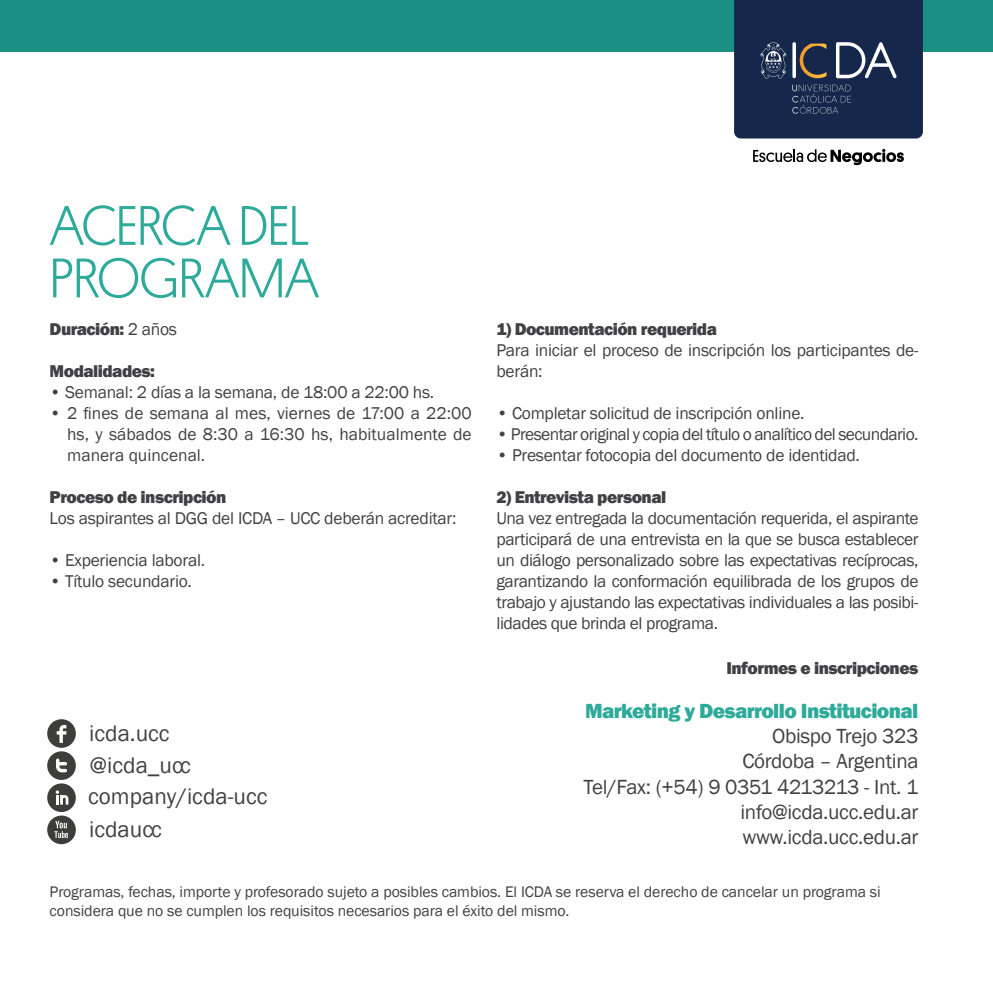
<style>
.page{position:relative;width:993px;height:993px;background:#fff}
.page>*{position:absolute;margin:0;border:0;box-sizing:border-box;transform-origin:0 0}
.t1{font:300 56px/52.5px "Platform";letter-spacing:-.01em;color:#2daa99}
.t2{font:23.1px/31.8px "Franklin Gothic";color:#414042}
.t3{font:21px/25.2px "Franklin Gothic";letter-spacing:-.015em;color:#414042;text-align:right}
.t4{font:800 21px "Franklin Gothic";letter-spacing:-.03em;color:#2daa99}
.t5{font:17.5px/21px "Franklin Gothic";letter-spacing:-.015em;color:#414042;text-align:justify}
.t6{font:800 17.5px "Franklin Gothic";letter-spacing:-.03em;color:#414042}
.t7{font:17.5px "Franklin Gothic";letter-spacing:-.035em;color:#414042}
.t8{font:15.75px/18.9px "Franklin Gothic";letter-spacing:-.005em;color:#414042}
.s1{font-weight:400}
</style>
<div class="page">
<div style="left:47px;top:719px;width:29px;height:28px;background:#3d3d3b;border-radius:50%"></div>
<svg style="left:57px;top:725px;width:9px;height:17px"></svg>
<div style="left:47px;top:751px;width:29px;height:28px;background:#3d3d3b;border-radius:50%"></div>
<svg style="left:56px;top:758px;width:11px;height:14px"></svg>
<div style="left:47px;top:783px;width:29px;height:28px;background:#3d3d3b;border-radius:50%"></div>
<svg style="left:56px;top:790px;width:12px;height:14px"></svg>
<div style="left:47px;top:815px;width:29px;height:28px;background:#3d3d3b;border-radius:50%"></div>
<svg style="left:54px;top:820px;width:14px;height:17px"></svg>
<div style="left:0;top:0;width:992px;height:51px;background:#1c8f84"></div>
<svg style="left:733px;top:0;width:189px;height:138px;background:#233454"></svg>
<svg style="left:753px;top:149px;width:150px;height:16px"></svg>
<h1 class="t1" style="left:50px;top:196px;width:271px">ACERCA DEL<br>PROGRAMA</h1>
<p class="t6" style="left:50px;top:318px;width:129px">Duración: <span class="s1">2 años</span></p>
<p class="t6" style="left:50px;top:360px;width:107px">Modalidades:</p>
<p class="t5" style="left:50px;top:382px;width:386px">• Semanal: 2 días a la semana, de 18:00 a 22:00 hs.</p>
<p class="t5" style="left:67px;top:403px;width:406px;text-indent:-18px">• 2 fines de semana al mes, viernes de 17:00 a 22:00 hs, y sábados de 8:30 a 16:30 hs, habitualmente de manera quincenal.</p>
<p class="t6" style="left:50px;top:486px;width:178px">Proceso de inscripción</p>
<p class="t5" style="left:50px;top:508px;width:408px">Los aspirantes al DGG del ICDA – UCC deberán acreditar:</p>
<p class="t5" style="left:50px;top:550px;width:157px">• Experiencia laboral.</p>
<p class="t5" style="left:50px;top:571px;width:144px">• Título secundario.</p>
<h2 class="t2" style="left:88px;top:718px;width:181px">icda.ucc @icda_ucc company/icda-ucc icdaucc</h2>
<p class="t6" style="left:496px;top:318px;width:222px">1) Documentación requerida</p>
<p class="t5" style="left:496px;top:340px;width:423px">Para iniciar el proceso de inscripción los participantes de&shy;berán:</p>
<p class="t5" style="left:496px;top:403px;width:309px">• Completar solicitud de inscripción online.</p>
<p class="t7" style="left:496px;top:423px;width:423px">• Presentar original y copia del título o analítico del secundario.</p>
<p class="t5" style="left:496px;top:445px;width:365px">• Presentar fotocopia del documento de identidad.</p>
<p class="t6" style="left:496px;top:486px;width:171px">2) Entrevista personal</p>
<p class="t5" style="left:496px;top:508px;width:423px">Una vez entregada la documentación requerida, el aspirante participará de una entrevista en la que se busca establecer un diálogo personalizado sobre las expectativas recíprocas, garantizando la conformación equilibrada de los grupos de trabajo y ajustando las expectativas individuales a las posibi&shy;lidades que brinda el programa.</p>
<p class="t6" style="left:726px;top:656px;width:193px">Informes e inscripciones</p>
<p class="t4" style="left:585px;top:697px;width:335px">Marketing y Desarrollo Institucional</p>
<p class="t3" style="left:583px;top:723px;width:336px">Obispo Trejo 323<br>Córdoba – Argentina<br>Tel/Fax: (+54) 9 0351 4213213 - Int. 1 info@icda.ucc.edu.ar www.icda.ucc.edu.ar</p>
<p class="t8" style="left:50px;top:882px;width:832px">Programas, fechas, importe y profesorado sujeto a posibles cambios. El ICDA se reserva el derecho de cancelar un programa si considera que no se cumplen los requisitos necesarios para el éxito del mismo.</p>
</div>
